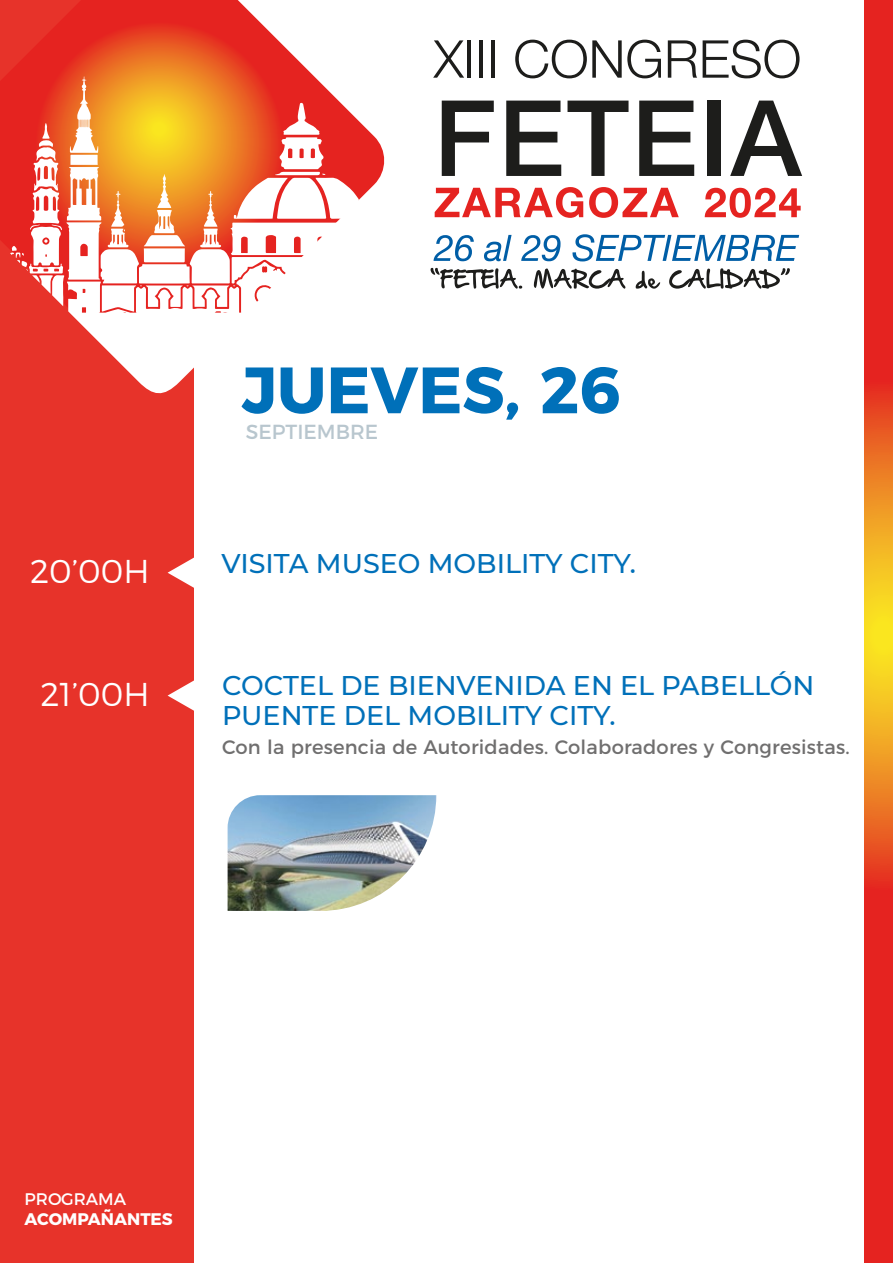
<style>
.page{position:relative;width:893px;height:1263px;background:#fff}
.page>*{position:absolute;margin:0;border:0;box-sizing:border-box;transform-origin:0 0}
.t1{font:700 65.25px "Montserrat";color:#0070b9}
.t2{font:300 33px "Montserrat";color:#fff}
.t3{font:500 27px/30px "Montserrat";color:#0070b9}
.t4{font:20.4px "Montserrat";color:#b8c6ce}
.t5{font:19.5px "Montserrat";letter-spacing:.01em;color:#706f6f}
.t6{font:700 16.8px "Montserrat";color:#fff}
.t7{font:16.8px "Montserrat";color:#fff}
</style>
<div class="page">
<img style="left:228px;top:795px;width:208px;height:116px">
<svg style="left:433px;top:40px;width:31px;height:38px"></svg>
<hr style="left:468px;top:40px;width:3px;height:38px;background:#1d1d1b">
<hr style="left:479px;top:40px;width:4px;height:38px;background:#1d1d1b">
<hr style="left:491px;top:40px;width:3px;height:38px;background:#1d1d1b">
<svg style="left:515px;top:40px;width:146px;height:38px"></svg>
<svg style="left:668px;top:40px;width:29px;height:38px"></svg>
<svg style="left:703px;top:40px;width:96px;height:38px"></svg>
<svg style="left:442px;top:101px;width:52px;height:75px"></svg>
<svg style="left:506px;top:101px;width:55px;height:75px"></svg>
<svg style="left:567px;top:101px;width:61px;height:75px"></svg>
<svg style="left:639px;top:101px;width:55px;height:75px"></svg>
<div style="left:708px;top:101px;width:13px;height:75px;background:#1d1d1b"></div>
<svg style="left:730px;top:101px;width:72px;height:75px"></svg>
<svg style="left:435px;top:187px;width:148px;height:31px"></svg>
<svg style="left:589px;top:187px;width:90px;height:31px"></svg>
<svg style="left:705px;top:188px;width:96px;height:30px"></svg>
<svg style="left:434px;top:235px;width:40px;height:26px"></svg>
<svg style="left:484px;top:235px;width:28px;height:26px"></svg>
<svg style="left:521px;top:235px;width:39px;height:26px"></svg>
<svg style="left:572px;top:234px;width:227px;height:27px"></svg>
<svg style="left:431px;top:268px;width:91px;height:21px"></svg>
<svg style="left:534px;top:268px;width:91px;height:21px"></svg>
<svg style="left:636px;top:271px;width:24px;height:18px"></svg>
<svg style="left:669px;top:268px;width:121px;height:21px"></svg>
<div style="left:0;top:0;width:193px;height:1263px;background:#e7332a"></div>
<svg style="left:168px;top:535px;width:26px;height:76px"></svg>
<svg style="left:168px;top:658px;width:26px;height:75px"></svg>
<svg style="left:865px;top:0;width:28px;height:1263px;background:#e95021"></svg>
<svg style="left:0;top:0;width:385px;height:249px"></svg>
<svg style="left:10px;top:77px;width:349px;height:321px"></svg>
<p class="t2" style="left:30px;top:551px;width:121px">20’00H</p>
<p class="t2" style="left:40px;top:674px;width:111px">21’00H</p>
<h1 class="t1" style="left:242px;top:336px;width:380px">JUEVES, 26</h1>
<p class="t4" style="left:246px;top:415px;width:134px">SEPTIEMBRE</p>
<p class="t3" style="left:222px;top:547px;width:416px">VISITA MUSEO MOBILITY CITY.</p>
<p class="t3" style="left:222px;top:670px;width:594px">COCTEL DE BIENVENIDA EN EL PABELLÓN<br>PUENTE DEL MOBILITY CITY.</p>
<p class="t5" style="left:222px;top:732px;width:629px">Con la presencia de Autoridades. Colaboradores y Congresistas.</p>
<p class="t7" style="left:25px;top:1185px;width:103px">PROGRAMA</p>
<p class="t6" style="left:25px;top:1205px;width:150px">ACOMPAÑANTES</p>
</div>
